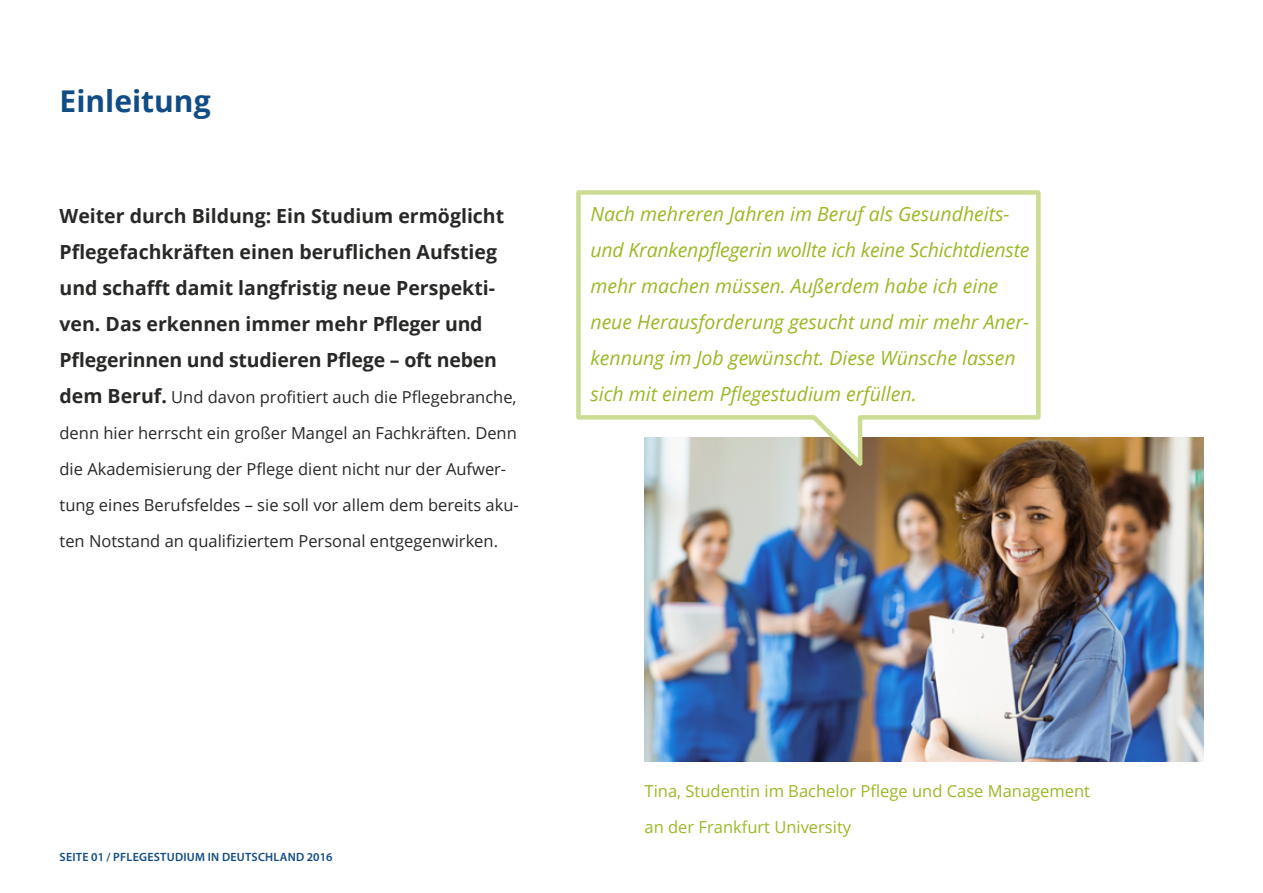
<style>
.page{position:relative;width:1263px;height:893px;background:#fff}
.page>*{position:absolute;margin:0;border:0;box-sizing:border-box;transform-origin:0 0}
.t1{font:700 30px "Open Sans";color:#104c85}
.t2{font:italic 19.5px/36px "Open Sans";color:#99b925}
.t3{font:700 19.5px/36px "Open Sans";color:#282827}
.t4{font:16.5px/36px "Open Sans";color:#282827}
.t5{font:16.5px/36px "Open Sans";color:#99b925}
.t6{font:600 12px "Myriad Pro";letter-spacing:.02em;color:#104c85}
.s1{font-weight:700;font-size:19.5px}
</style>
<div class="page">
<img style="left:644px;top:438px;width:559px;height:324px">
<svg style="left:576px;top:190px;width:467px;height:285px"></svg>
<h1 class="t1" style="left:60px;top:80px;width:153px">Einleitung</h1>
<p class="t3" style="left:60px;top:197px;width:446px">Weiter durch Bildung: Ein Studium ermöglicht Pflegefachkräften einen beruflichen Aufstieg und schafft damit langfristig neue Perspekti&shy;ven. Das erkennen immer mehr Pfleger und Pflegerinnen und studieren Pflege – oft neben</p>
<p class="t4" style="left:60px;top:378px;width:461px"><span class="s1">dem Beruf.</span> Und davon profitiert auch die Pflegebranche, denn hier herrscht ein großer Mangel an Fachkräften. Denn die Akademisierung der Pflege dient nicht nur der Aufwer&shy;tung eines Berufsfeldes – sie soll vor allem dem bereits aku&shy;ten Notstand an qualifiziertem Personal entgegenwirken.</p>
<p class="t2" style="left:590px;top:195px;width:441px">Nach mehreren Jahren im Beruf als Gesundheits&shy;und Krankenpflegerin wollte ich keine Schichtdienste mehr machen müssen. Außerdem habe ich eine neue Herausforderung gesucht und mir mehr Aner&shy;kennung im Job gewünscht. Diese Wünsche lassen sich mit einem Pflegestudium erfüllen.</p>
<p class="t6" style="left:60px;top:849px;width:274px">SEITE 01 / PFLEGESTUDIUM IN DEUTSCHLAND 2016</p>
<p class="t5" style="left:645px;top:773px;width:447px">Tina, Studentin im Bachelor Pflege und Case Management an der Frankfurt University</p>
</div>
